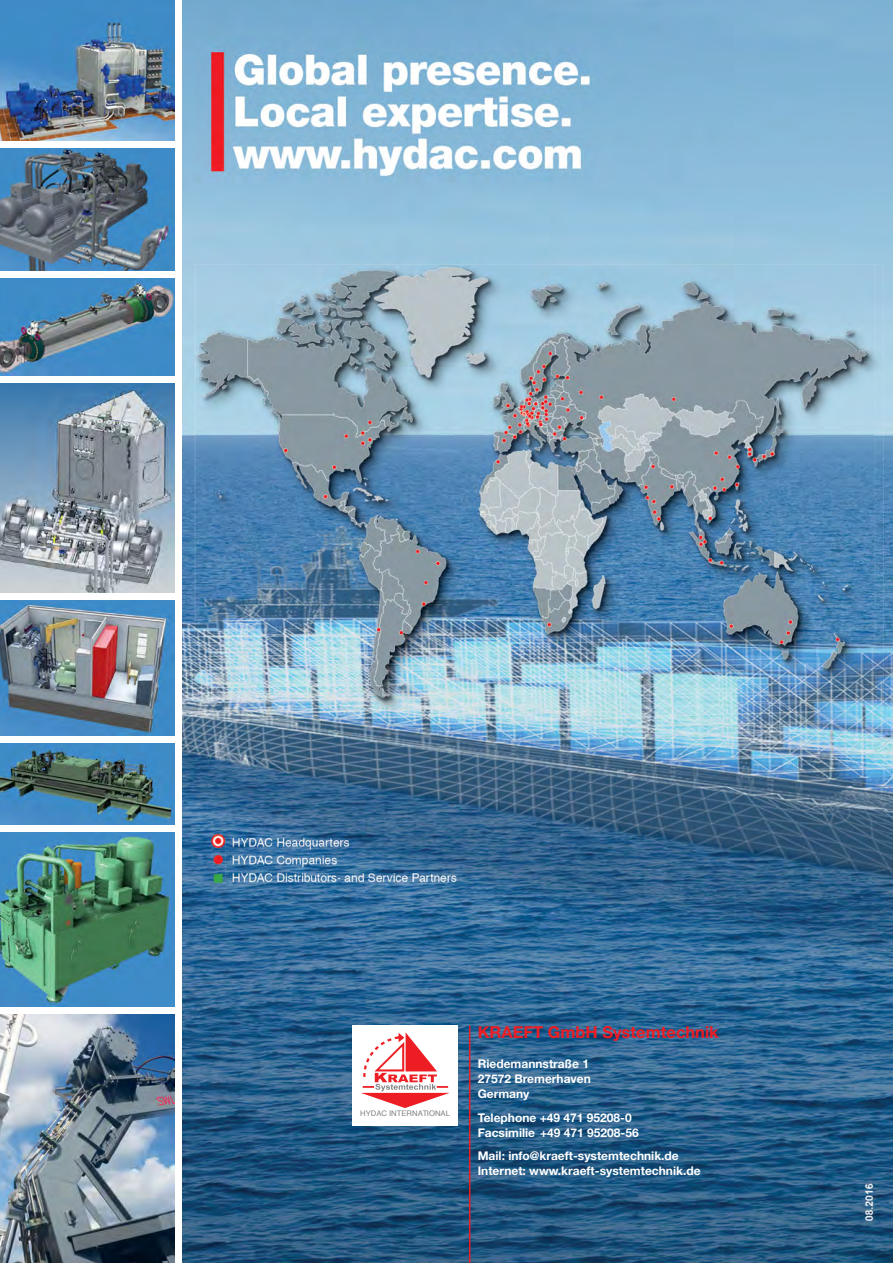
<style>
.page{position:relative;width:893px;height:1263px;background:#fff}
.page>*{position:absolute;margin:0;border:0;box-sizing:border-box;transform-origin:0 0}
.t1{font:700 16.5px "Helvetica Neue";color:#ed1d24}
.t2{font:700 12px "Helvetica Neue";color:#fff}
.t3{font:7.65px "Helvetica";color:#808285}
</style>
<div class="page">
<img style="left:183px;top:0;width:710px;height:1263px">
<hr style="left:469px;top:1025px;width:1px;height:238px;background:#ed1d24">
<img style="left:0;top:1015px;width:174px;height:248px">
<img style="left:0;top:833px;width:174px;height:174px">
<div style="left:352px;top:1025px;width:106px;height:100px;background:#fff"></div>
<svg style="left:361px;top:1032px;width:89px;height:76px"></svg>
<img style="left:0;top:0;width:174px;height:140px">
<img style="left:0;top:743px;width:174px;height:81px">
<img style="left:0;top:148px;width:174px;height:122px">
<img style="left:0;top:384px;width:174px;height:208px">
<img style="left:0;top:278px;width:174px;height:98px">
<img style="left:0;top:600px;width:174px;height:135px">
<p class="t3" style="left:360px;top:1107px;width:91px">HYDAC INTERNATIONAL</p>
<p class="t1" style="left:478px;top:1022px;width:243px">KRAEFT GmbH Systemtechnik</p>
<p class="t2" style="left:478px;top:1056px;width:113px">Riedemannstraße 1</p>
<p class="t2" style="left:478px;top:1071px;width:115px">27572 Bremerhaven</p>
<p class="t2" style="left:478px;top:1086px;width:53px">Germany</p>
<p class="t2" style="left:478px;top:1110px;width:156px">Telephone +49 471 95208-0</p>
<p class="t2" style="left:478px;top:1125px;width:163px">Facsimilie +49 471 95208-56</p>
<p class="t2" style="left:478px;top:1148px;width:203px">Mail: info@kraeft-systemtechnik.de</p>
<p class="t2" style="left:478px;top:1163px;width:224px">Internet: www.kraeft-systemtechnik.de</p>
</div>
